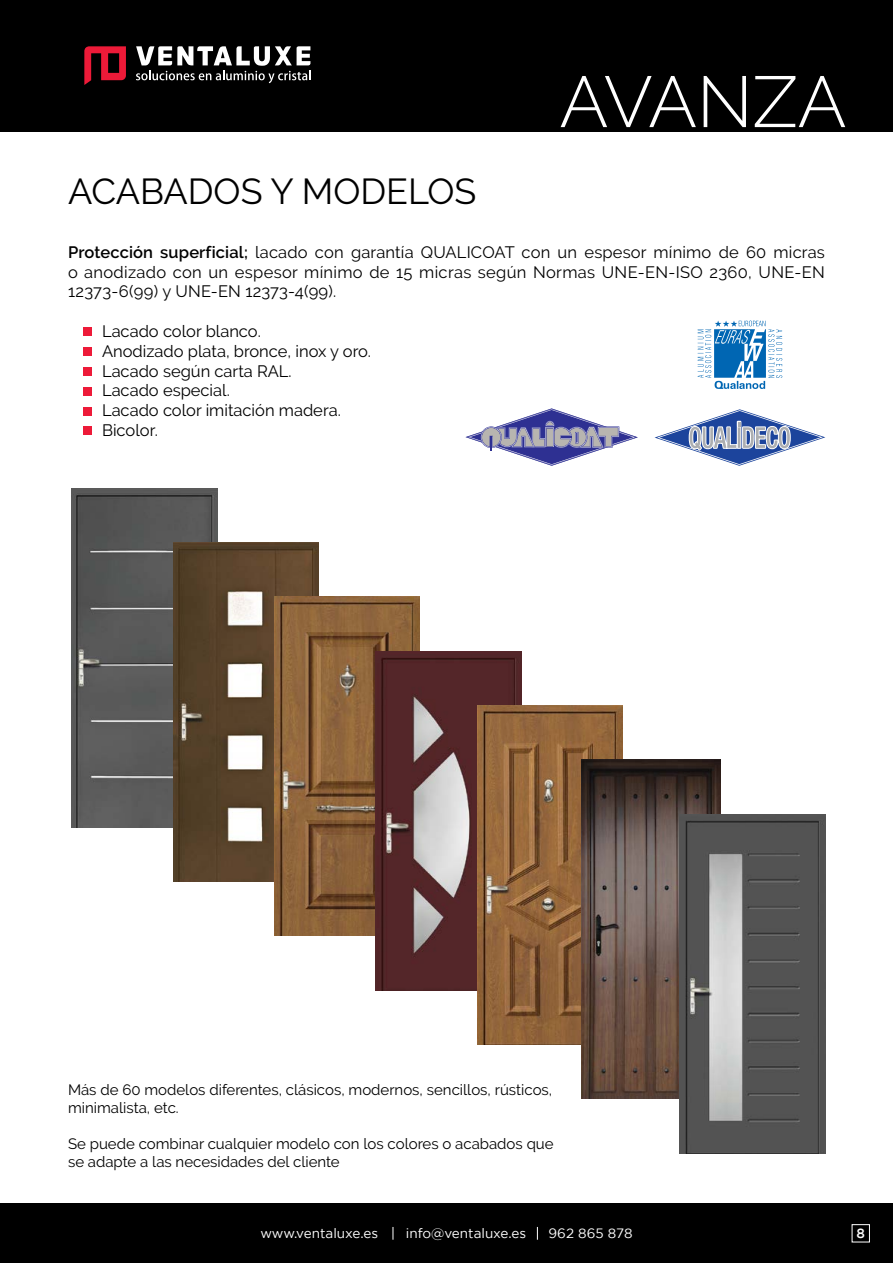
<style>
.page{position:relative;width:893px;height:1263px;background:#fff}
.page>*{position:absolute;margin:0;border:0;box-sizing:border-box;transform-origin:0 0}
.t1{font:300 72px "Raleway";color:#fff}
.t2{font:36px "Raleway";color:#000}
.t3{font:16.5px/19.8px "Raleway";color:#000}
.t4{font:15px/18px "Raleway";color:#000}
.t5{font:13.5px "Gotham";color:#fff}
.t6{font:500 13.5px "Gotham";color:#fff}
.s1{font-weight:600}
</style>
<div class="page">
<div style="left:0;top:0;width:893px;height:131px;background:#000"></div>
<svg style="left:84px;top:46px;width:42px;height:39px"></svg>
<svg style="left:136px;top:46px;width:175px;height:37px"></svg>
<div style="left:0;top:1204px;width:893px;height:59px;background:#000"></div>
<svg style="left:393px;top:1227px;width:1px;height:13px"></svg>
<svg style="left:537px;top:1227px;width:1px;height:13px"></svg>
<div style="left:852px;top:1224px;width:18px;height:18px;border:1px solid #fff"></div>
<div style="left:83px;top:328px;width:9px;height:8px;background:#ed1a38"></div>
<div style="left:83px;top:347px;width:9px;height:8px;background:#ed1a38"></div>
<div style="left:83px;top:367px;width:9px;height:8px;background:#ed1a38"></div>
<div style="left:83px;top:387px;width:9px;height:8px;background:#ed1a38"></div>
<div style="left:83px;top:407px;width:9px;height:8px;background:#ed1a38"></div>
<div style="left:83px;top:426px;width:9px;height:8px;background:#ed1a38"></div>
<svg style="left:698px;top:321px;width:84px;height:68px"></svg>
<svg style="left:465px;top:408px;width:173px;height:58px"></svg>
<svg style="left:655px;top:409px;width:170px;height:57px"></svg>
<img style="left:72px;top:488px;width:145px;height:339px">
<img style="left:173px;top:542px;width:146px;height:339px">
<img style="left:275px;top:597px;width:145px;height:339px">
<img style="left:376px;top:651px;width:145px;height:339px">
<img style="left:477px;top:705px;width:145px;height:339px">
<img style="left:582px;top:760px;width:139px;height:339px">
<img style="left:680px;top:814px;width:145px;height:339px">
<h2 class="t2" style="left:68px;top:170px;width:410px">ACABADOS Y M ODELOS</h2>
<h1 class="t1" style="left:560px;top:60px;width:49px">AVANZA</h1>
<p class="t3" style="left:68px;top:242px;width:758px"><span class="s1">Protección superficial;</span> lacado con garantía QUALICOAT con un espesor mínimo de 60 micras o anodizado con un espesor mínimo de 15 micras según Normas UN E-EN -ISO 2360, UN E-EN<br>12373-6(99) y UN E-EN 12373-4(99).</p>
<p class="t3" style="left:102px;top:321px;width:270px">Lacado color blanco.<br>Anodizado plata, bronce, inox y oro.<br>Lacado según carta RAL.<br>Lacado especial.<br>Lacado color imitación madera.<br>Bicolor.</p>
<p class="t4" style="left:68px;top:1081px;width:486px">Más de 60 modelos diferentes, clásicos, modernos, sencillos, rústicos, minimalista, etc.</p>
<p class="t4" style="left:68px;top:1135px;width:487px">Se puede combinar cualquier modelo con los colores o acabados que se adapte a las necesidades del cliente</p>
<p class="t5" style="left:260px;top:1226px;width:119px">www.ventaluxe.es</p>
<p class="t5" style="left:406px;top:1226px;width:122px">info@ventaluxe.es</p>
<p class="t5" style="left:549px;top:1226px;width:85px">962 865 878</p>
<p class="t6" style="left:856px;top:1225px;width:10px">8</p>
</div>
